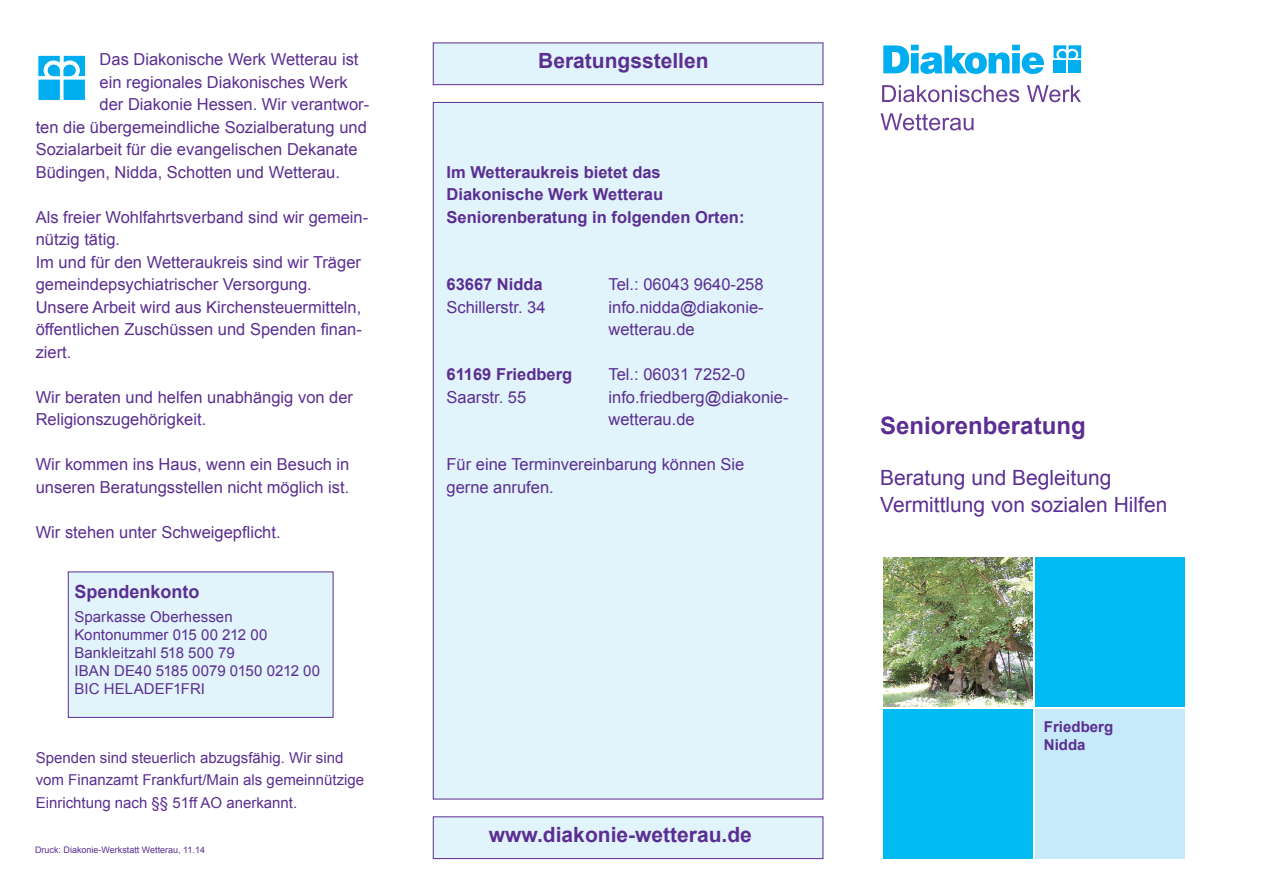
<style>
.page{position:relative;width:1263px;height:893px;background:#fff}
.page>*{position:absolute;margin:0;border:0;box-sizing:border-box;transform-origin:0 0}
.Fließtext_10_arial_v{font:700 24px "Arial";color:#5b2e91}
.Zwischenüberschrift{font:21px "Arial";color:#5b2e91}
.Fließtext_10_arial_v-2{font:700 21px "Arial";color:#5b2e91}
.Blocküberschrift_ari{font:700 21px "Arial";color:#5b2e91}
.t1{font:700 18.15px "Arial";color:#5b2e91}
.Aufzählungszeichen{font:16.5px/22.5px "Arial";color:#5b2e91}
.Fließtext_10_arial_v-3{font:16.5px "Arial";color:#5b2e91}
.Fließtext_10_arial_v-4{font:700 16.5px/22.5px "Arial";color:#5b2e91}
.Aufzählungszeichen-2{font:15px/22.5px "Arial";color:#5b2e91}
.Fließtext_10_arial_v-5{font:700 15px "Arial";color:#5b2e91}
.Aufzählungszeichen-3{font:9px "Arial";color:#5b2e91}
</style>
<div class="page">
<svg style="left:1053px;top:45px;width:28px;height:13px"></svg>
<div style="left:1053px;top:61px;width:13px;height:12px;background:#00aeef"></div>
<div style="left:1068px;top:61px;width:13px;height:12px;background:#00aeef"></div>
<svg style="left:883px;top:45px;width:161px;height:29px"></svg>
<svg style="left:882px;top:85px;width:137px;height:17px"></svg>
<svg style="left:1027px;top:85px;width:54px;height:17px"></svg>
<svg style="left:880px;top:113px;width:93px;height:17px"></svg>
<div style="left:38px;top:79px;width:22px;height:21px;background:#00aeef"></div>
<div style="left:63px;top:79px;width:22px;height:21px;background:#00aeef"></div>
<svg style="left:38px;top:55px;width:47px;height:22px"></svg>
<div style="left:433px;top:816px;width:390px;height:43px;background:#e1f4fc;border:1px solid #5b2e91"></div>
<div style="left:68px;top:572px;width:265px;height:146px;background:#e1f4fc;border:1px solid #5b2e91"></div>
<div style="left:433px;top:102px;width:390px;height:697px;background:#e1f4fc;border:1px solid #5b2e91"></div>
<div style="left:433px;top:43px;width:390px;height:42px;background:#e1f4fc;border:1px solid #5b2e91"></div>
<div style="left:883px;top:709px;width:149px;height:149px;background:#00baf1"></div>
<div style="left:1035px;top:709px;width:150px;height:149px;background:#c6eafa"></div>
<div style="left:1035px;top:557px;width:150px;height:149px;background:#00baf1"></div>
<img style="left:884px;top:558px;width:148px;height:148px">
<p class="Aufzählungszeichen" style="left:100px;top:48px;width:260px">Das Diakonische Werk Wetterau ist</p>
<p class="Aufzählungszeichen" style="left:100px;top:71px;width:250px">ein regionales Diakonisches Werk</p>
<p class="Aufzählungszeichen" style="left:100px;top:93px;width:271px">der Diakonie Hessen. Wir verantwor-</p>
<p class="Aufzählungszeichen" style="left:36px;top:116px;width:333px">ten die übergemeindliche Sozialberatung und</p>
<p class="Aufzählungszeichen" style="left:36px;top:138px;width:323px">Sozialarbeit für die evangelischen Dekanate</p>
<p class="Aufzählungszeichen" style="left:36px;top:161px;width:306px">Büdingen, Nidda, Schotten und Wetterau.</p>
<p class="Aufzählungszeichen" style="left:36px;top:206px;width:334px">Als freier Wohlfahrtsverband sind wir gemein&shy;nützig tätig.</p>
<p class="Aufzählungszeichen" style="left:36px;top:251px;width:327px">Im und für den Wetteraukreis sind wir Träger gemeindepsychiatrischer Versorgung.</p>
<p class="Aufzählungszeichen" style="left:36px;top:296px;width:328px;text-align:justify">Unsere Arbeit wird aus Kirchensteuermitteln, öffentlichen Zuschüssen und Spenden finan&shy;ziert.</p>
<p class="Aufzählungszeichen" style="left:36px;top:386px;width:319px">Wir beraten und helfen unabhängig von der<br>Religionszugehörigkeit.</p>
<p class="Aufzählungszeichen" style="left:36px;top:453px;width:315px">Wir kommen ins Haus, wenn ein Besuch in unseren Beratungsstellen nicht möglich ist.</p>
<p class="Aufzählungszeichen" style="left:36px;top:521px;width:246px">Wir stehen unter Schweigepflicht.</p>
<p class="t1" style="left:75px;top:579px;width:127px">Spendenkonto</p>
<p class="Aufzählungszeichen-2" style="left:75px;top:605px;width:160px">Sparkasse Oberhessen</p>
<p class="Aufzählungszeichen-2" style="left:75px;top:623px;width:195px">Kontonummer 015 00 212 00</p>
<p class="Aufzählungszeichen-2" style="left:75px;top:641px;width:162px">Bankleitzahl 518 500 79</p>
<p class="Aufzählungszeichen-2" style="left:75px;top:659px;width:247px">IBAN DE40 5185 0079 0150 0212 00</p>
<p class="Aufzählungszeichen-2" style="left:75px;top:677px;width:132px">BIC HELADEF1FRI</p>
<p class="Aufzählungszeichen-2" style="left:36px;top:746px;width:330px">Spenden sind steuerlich abzugsfähig. Wir sind vom Finanzamt Frankfurt/Main als gemeinnützige<br>Einrichtung nach §§ 51ff AO anerkannt.</p>
<p class="Aufzählungszeichen-3" style="left:35px;top:843px;width:172px">Druck: Diakonie-Werkstatt Wetterau, 11.14</p>
<p class="Blocküberschrift_ari" style="left:538px;top:47px;width:172px">Beratungsstellen</p>
<p class="Fließtext_10_arial_v-4" style="left:446px;top:161px;width:218px">Im Wetteraukreis bietet das<br>Diakonische Werk Wetterau</p>
<p class="Fließtext_10_arial_v-4" style="left:446px;top:206px;width:299px">Seniorenberatung in folgenden Orten:</p>
<p class="Fließtext_10_arial_v-4" style="left:446px;top:273px;width:98px">63667 Nidda</p>
<p class="Fließtext_10_arial_v-3" style="left:608px;top:273px;width:157px">Tel.: 06043 9640-258</p>
<p class="Fließtext_10_arial_v-3" style="left:446px;top:296px;width:101px">Schillerstr. 34</p>
<p class="Fließtext_10_arial_v-3" style="left:608px;top:296px;width:157px">info.nidda@diakonie-</p>
<p class="Fließtext_10_arial_v-3" style="left:608px;top:318px;width:88px">wetterau.de</p>
<p class="Fließtext_10_arial_v-4" style="left:446px;top:363px;width:127px">61169 Friedberg</p>
<p class="Fließtext_10_arial_v-3" style="left:608px;top:363px;width:138px">Tel.: 06031 7252-0</p>
<p class="Fließtext_10_arial_v-3" style="left:446px;top:386px;width:81px">Saarstr. 55</p>
<p class="Fließtext_10_arial_v-3" style="left:608px;top:386px;width:181px">info.friedberg@diakonie-</p>
<p class="Fließtext_10_arial_v-3" style="left:608px;top:408px;width:88px">wetterau.de</p>
<p class="Fließtext_10_arial_v-3" style="left:446px;top:453px;width:299px">Für eine Terminvereinbarung können Sie</p>
<p class="Fließtext_10_arial_v-3" style="left:446px;top:476px;width:109px">gerne anrufen.</p>
<p class="Fließtext_10_arial_v-2" style="left:489px;top:821px;width:264px">www.diakonie-wetterau.de</p>
<p class="Fließtext_10_arial_v" style="left:880px;top:410px;width:207px">Seniorenberatung</p>
<p class="Zwischenüberschrift" style="left:880px;top:464px;width:233px">Beratung und Begleitung</p>
<p class="Zwischenüberschrift" style="left:880px;top:491px;width:289px">Vermittlung von sozialen Hilfen</p>
<p class="Fließtext_10_arial_v-5" style="left:1044px;top:717px;width:71px">Friedberg</p>
<p class="Fließtext_10_arial_v-5" style="left:1044px;top:735px;width:43px">Nidda</p>
</div>
